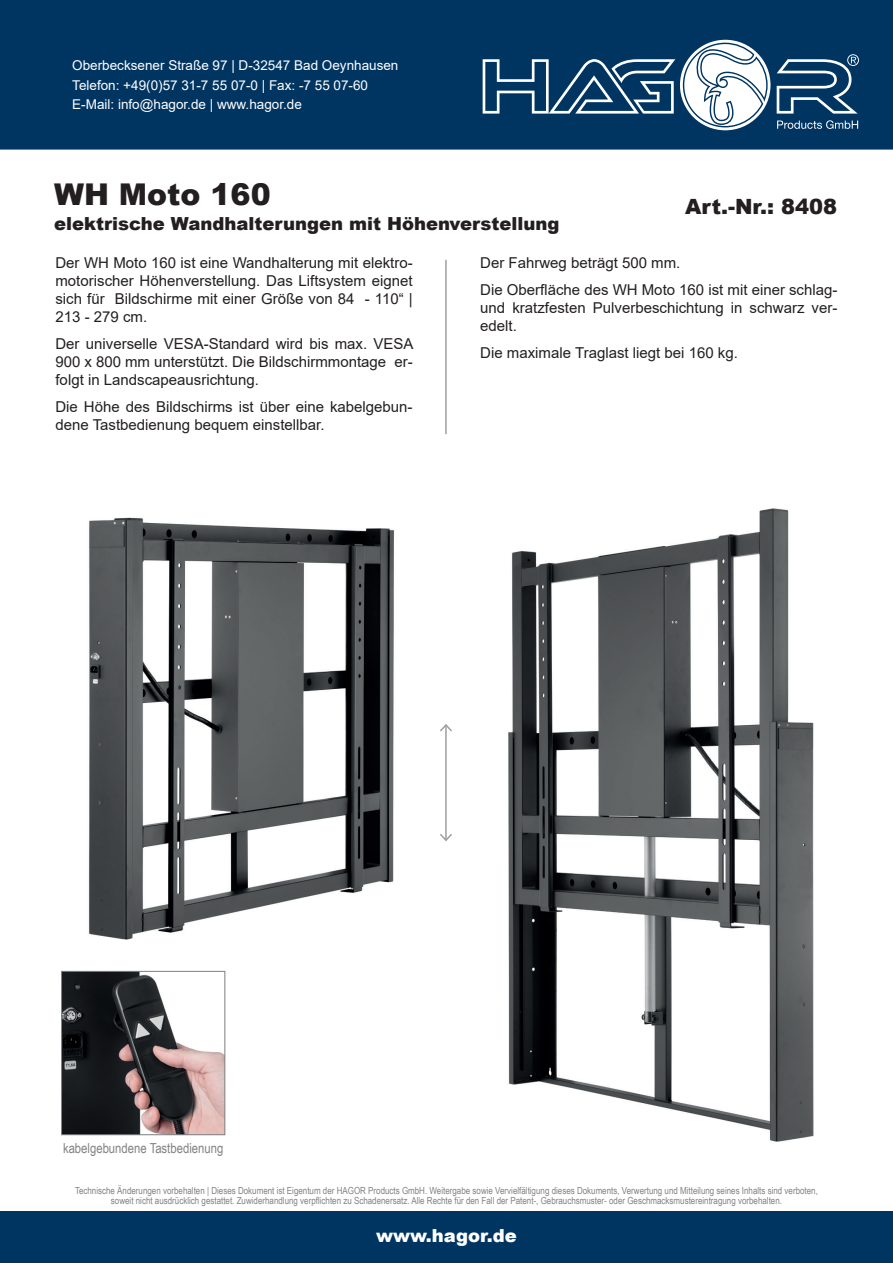
<style>
.page{position:relative;width:893px;height:1263px;background:#fff}
.page>*{position:absolute;margin:0;border:0;box-sizing:border-box;transform-origin:0 0}
.t1{font:900 30px "Arial";color:#231f20}
.t2{font:900 21px "Arial";color:#231f20}
.t3{font:900 18px "Arial";color:#231f20}
.t4{font:900 18px "Arial";color:#fff}
.t5{font:15px/18px "Arial";color:#231f20}
.t6{font:13.8px "Arial Narrow";color:#808285}
.t7{font:13.5px/19.5px "Arial";color:#fff}
.t8{font:9.75px/10.5px "Arial Narrow";color:#808285;text-align:center}
</style>
<div class="page">
<div style="left:0;top:1212px;width:893px;height:51px;background:#003562"></div>
<div style="left:0;top:0;width:893px;height:150px;background:#003562"></div>
<svg style="left:777px;top:54px;width:82px;height:60px;background:#365f83"></svg>
<svg style="left:777px;top:120px;width:81px;height:9px"></svg>
<svg style="left:483px;top:40px;width:287px;height:90px"></svg>
<hr style="left:445px;top:260px;width:2px;height:174px;background:#9d9fa2">
<hr style="left:445px;top:725px;width:2px;height:115px;background:#9d9fa2">
<svg style="left:440px;top:724px;width:12px;height:9px"></svg>
<svg style="left:440px;top:832px;width:12px;height:9px"></svg>
<img style="left:508px;top:508px;width:306px;height:634px">
<img style="left:89px;top:517px;width:305px;height:423px">
<img style="left:63px;top:973px;width:160px;height:160px">
<div style="left:61px;top:971px;width:164px;height:164px;border:1px solid #808285"></div>
<p class="t7" style="left:72px;top:56px;width:328px">Oberbecksener Straße 97 | D-32547 Bad Oeynhausen<br>Telefon: +49(0)57 31-7 55 07-0 | Fax: -7 55 07-60<br>E-Mail: info@hagor.de | www.hagor.de</p>
<h1 class="t1" style="left:54px;top:172px;width:218px">WH Moto 160</h1>
<p class="t3" style="left:54px;top:211px;width:507px">elektrische Wandhalterungen mit Höhenverstellung</p>
<h2 class="t2" style="left:685px;top:191px;width:154px">Art.-Nr.: 8408</h2>
<p class="t5" style="left:55px;top:254px;width:359px;text-align:justify">Der WH Moto 160 ist eine Wandhalterung mit elektro&shy;motorischer Höhenverstellung. Das Liftsystem eignet sich für Bildschirme mit einer Größe von 84 - 110“ | 213 - 279 cm.</p>
<p class="t5" style="left:55px;top:335px;width:360px;text-align:justify">Der universelle VESA-Standard wird bis max. VESA 900 x 800 mm unterstützt. Die Bildschirmmontage er&shy;folgt in Landscapeausrichtung.</p>
<p class="t5" style="left:55px;top:398px;width:359px">Die Höhe des Bildschirms ist über eine kabelgebun&shy;dene Tastbedienung bequem einstellbar.</p>
<p class="t5" style="left:480px;top:249px;width:359px;line-height:27px">Der Fahrweg beträgt 500 mm.<br>Die Oberfläche des WH Moto 160 ist mit einer schlag-</p>
<p class="t5" style="left:480px;top:299px;width:359px">und kratzfesten Pulverbeschichtung in schwarz ver&shy;edelt.</p>
<p class="t5" style="left:480px;top:344px;width:259px">Die maximale Traglast liegt bei 160 kg.</p>
<p class="t6" style="left:63px;top:1138px;width:162px">kabelgebundene Tastbedienung</p>
<p class="t8" style="left:75px;top:1184px;width:744px">Technische Änderungen vorbehalten | Dieses Dokument ist Eigentum der HAGOR Products GmbH. Weitergabe sowie Vervielfältigung dieses Dokuments, Verwertung und Mitteilung seines Inhalts sind verboten, soweit nicht ausdrücklich gestattet. Zuwiderhandlung verpflichten zu Schadenersatz. Alle Rechte für den Fall der Patent-, Gebrauchsmuster- oder Geschmacksmustereintragung vorbehalten.</p>
<p class="t4" style="left:376px;top:1222px;width:142px">www.hagor.de</p>
</div>
